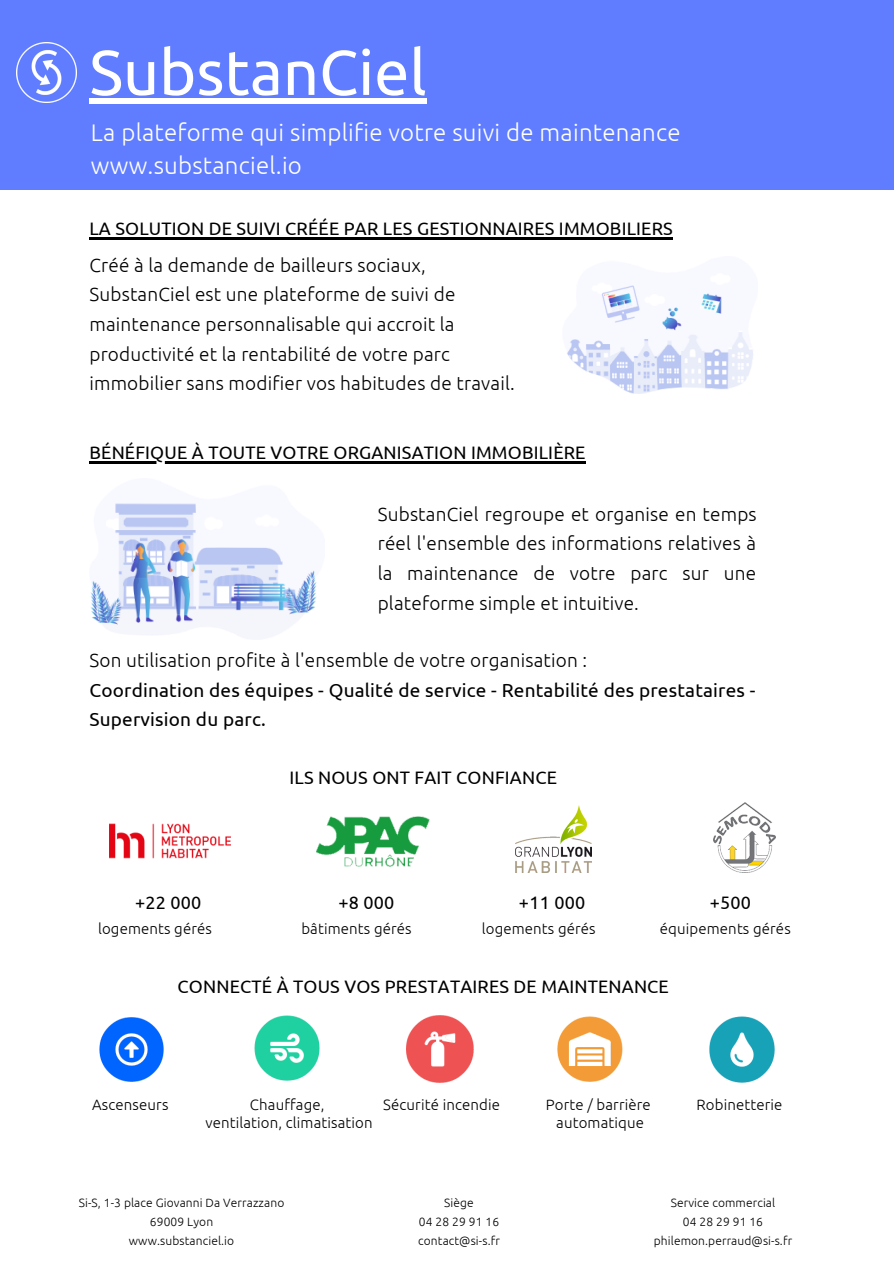
<style>
.page{position:relative;width:894px;height:1264px;background:#fff}
.page>*{position:absolute;margin:0;border:0;box-sizing:border-box;transform-origin:0 0}
.t1{font:63px "Ubuntu";color:#fff}
.t2{font:300 24px/32.7px "Ubuntu";letter-spacing:.01em;color:#fff}
.t3{font:300 19.05px/29.7px "Ubuntu";letter-spacing:.01em;color:#000}
.t4{font:19.05px/29.7px "Ubuntu";letter-spacing:.01em;color:#000}
.t5{font:18px "Ubuntu";letter-spacing:.01em;color:#000}
.t6{font:300 15px/18.8px "Ubuntu";letter-spacing:.01em;color:#000;text-align:center}
.t7{font:300 12px/19px "Ubuntu";letter-spacing:.01em;color:#000;text-align:center}
</style>
<div class="page">
<div style="left:0;top:0;width:893px;height:190px;background:#607dff"></div>
<img style="left:16px;top:43px;width:60px;height:59px">
<img style="left:567px;top:285px;width:186px;height:108px">
<img style="left:90px;top:503px;width:227px;height:132px">
<hr style="left:89px;top:461px;width:496px;height:3px;background:#000">
<img style="left:109px;top:823px;width:122px;height:36px">
<img style="left:515px;top:805px;width:76px;height:67px">
<img style="left:713px;top:802px;width:62px;height:70px">
<img style="left:557px;top:1016px;width:66px;height:65px">
<img style="left:709px;top:1016px;width:66px;height:67px">
<img style="left:254px;top:1015px;width:66px;height:66px">
<img style="left:99px;top:1017px;width:65px;height:65px">
<img style="left:406px;top:1015px;width:68px;height:68px">
<img style="left:317px;top:816px;width:112px;height:50px">
<div style="left:89px;top:98px;width:337px;height:6px;background:#fff"></div>
<hr style="left:89px;top:237px;width:583px;height:3px;background:#000">
<h1 class="t1" style="left:89px;top:36px;width:338px">SubstanCiel</h1>
<p class="t2" style="left:91px;top:116px;width:591px">La plateforme qui simplifie votre suivi de maintenance www.substanciel.io</p>
<p class="t5" style="left:89px;top:218px;width:584px">LA SOLUTION DE SUIVI CRÉÉE PAR LES GESTIONNAIRES IMMOBILIERS</p>
<p class="t3" style="left:89px;top:250px;width:427px">Créé à la demande de bailleurs sociaux, SubstanCiel est une plateforme de suivi de maintenance personnalisable qui accroit la productivité et la rentabilité de votre parc immobilier sans modifier vos habitudes de travail.</p>
<p class="t5" style="left:89px;top:442px;width:497px">BÉNÉFIQUE À TOUTE VOTRE ORGANISATION IMMOBILIÈRE</p>
<p class="t3" style="left:377px;top:499px;width:380px;text-align:justify">SubstanCiel regroupe et organise en temps réel l'ensemble des informations relatives à la maintenance de votre parc sur une plateforme simple et intuitive.</p>
<p class="t3" style="left:89px;top:645px;width:499px">Son utilisation profite à l'ensemble de votre organisation :</p>
<p class="t4" style="left:89px;top:674px;width:667px">Coordination des équipes - Qualité de service - Rentabilité des prestataires -<br>Supervision du parc.</p>
<p class="t5" style="left:289px;top:766px;width:269px">ILS NOUS ONT FAIT CONFIANCE</p>
<p class="t5" style="left:135px;top:891px;width:68px">+22 000</p>
<p class="t5" style="left:338px;top:891px;width:57px">+8 000</p>
<p class="t5" style="left:519px;top:891px;width:68px">+11 000</p>
<p class="t5" style="left:709px;top:891px;width:43px">+500</p>
<p class="t6" style="left:98px;top:919px;width:115px">logements gérés</p>
<p class="t6" style="left:301px;top:919px;width:112px">bâtiments gérés</p>
<p class="t6" style="left:481px;top:919px;width:115px">logements gérés</p>
<p class="t6" style="left:659px;top:919px;width:132px">équipements gérés</p>
<p class="t5" style="left:177px;top:976px;width:492px">CONNECTÉ À TOUS VOS PRESTATAIRES DE MAINTENANCE</p>
<p class="t6" style="left:92px;top:1094px;width:78px">Ascenseurs</p>
<p class="t6" style="left:205px;top:1094px;width:169px">Chauffage,<br>ventilation, climatisation</p>
<p class="t6" style="left:383px;top:1094px;width:118px">Sécurité incendie</p>
<p class="t6" style="left:545px;top:1094px;width:106px">Porte / barrière automatique</p>
<p class="t6" style="left:696px;top:1094px;width:87px">Robinetterie</p>
<p class="t7" style="left:79px;top:1193px;width:207px">Si-S, 1-3 place Giovanni Da Verrazzano<br>69009 Lyon<br>www.substanciel.io</p>
<p class="t7" style="left:418px;top:1193px;width:83px">Siège<br>04 28 29 91 16 contact@si-s.fr</p>
<p class="t7" style="left:653px;top:1193px;width:140px">Service commercial<br>04 28 29 91 16 philemon.perraud@si-s.fr</p>
</div>
